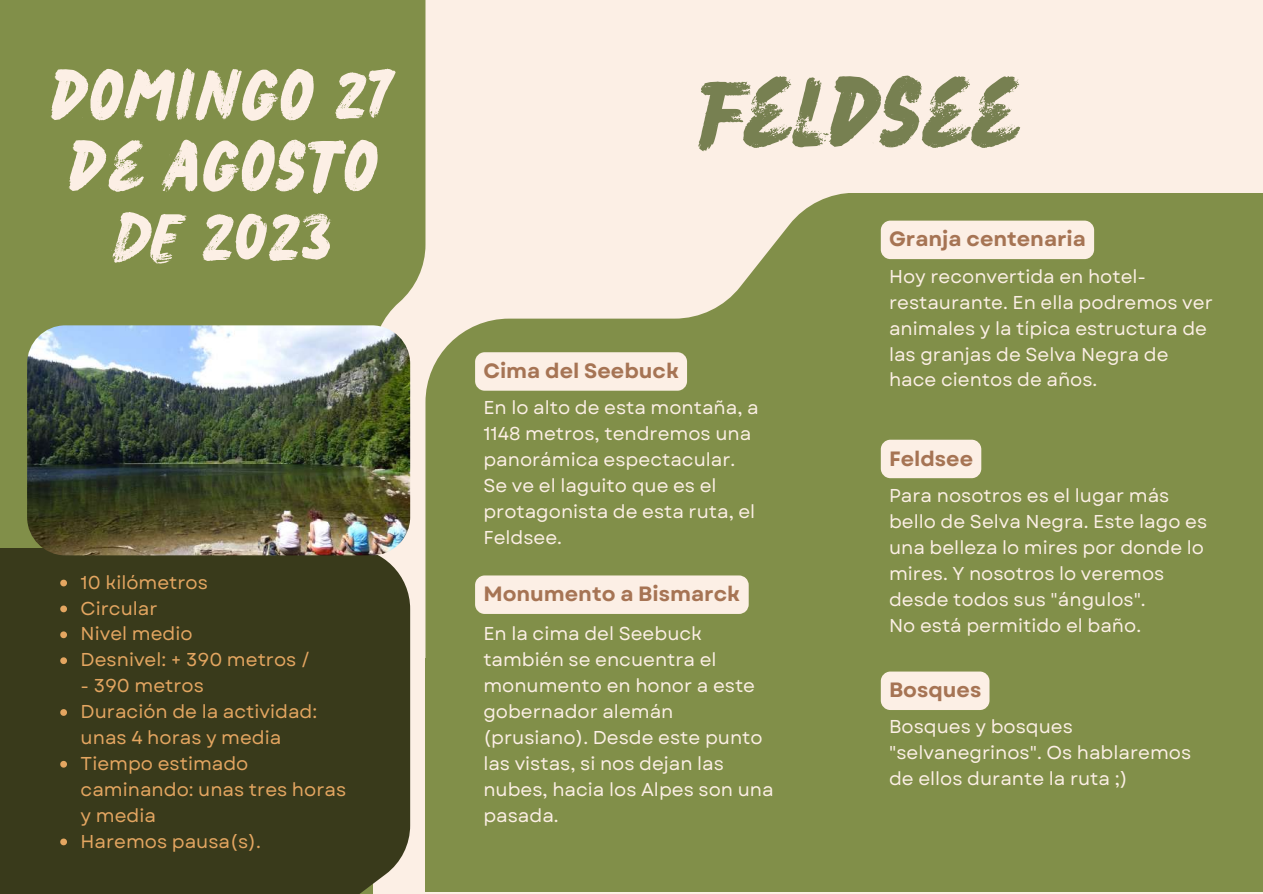
<style>
.page{position:relative;width:1263px;height:894px;background:#fff}
.page>*{position:absolute;margin:0;border:0;box-sizing:border-box;transform-origin:0 0}
.t1{font:70.35px "Salted Bay";color:#778051}
.t2{font:50.55px/70.8px "Salted Bay";letter-spacing:.04em;color:#fcefe5;text-align:center}
.t3{font:700 20.7px "Garet";color:#a67454}
.t4{font:18.6px/25.8px "Garet";color:#fcefe5}
.t5{font:18.6px/25.8px "Garet";color:#e4a661}
</style>
<div class="page">
<div style="left:0;top:0;width:1263px;height:893px;background:#fcefe5"></div>
<div style="left:0;top:0;width:425px;height:699px;background:#818f49"></div>
<svg style="left:425px;top:193px;width:838px;height:465px;fill:#818f49"></svg>
<div style="left:0;top:365px;width:373px;height:527px;background:#818f49"></div>
<div style="left:425px;top:658px;width:838px;height:233px;background:#818f49"></div>
<div style="left:0;top:548px;width:410px;height:345px;background:#393a1b"></div>
<img style="left:27px;top:325px;width:383px;height:230px;border-radius:38px">
<svg style="left:60px;top:579px;width:7px;height:7px"></svg>
<svg style="left:60px;top:605px;width:7px;height:7px"></svg>
<svg style="left:60px;top:631px;width:7px;height:7px"></svg>
<svg style="left:60px;top:657px;width:7px;height:7px"></svg>
<svg style="left:60px;top:709px;width:7px;height:6px"></svg>
<svg style="left:60px;top:760px;width:7px;height:7px"></svg>
<svg style="left:60px;top:838px;width:7px;height:7px"></svg>
<div style="left:475px;top:352px;width:212px;height:38px;background:#fcefe5;border-radius:10px"></div>
<div style="left:881px;top:220px;width:213px;height:39px;background:#fcefe5;border-radius:10px"></div>
<div style="left:881px;top:439px;width:100px;height:39px;background:#fcefe5;border-radius:10px"></div>
<svg style="left:475px;top:575px;width:274px;height:38px"></svg>
<div style="left:881px;top:671px;width:108px;height:38px;background:#fcefe5;border-radius:10px"></div>
<h2 class="t2" style="left:51px;top:64px;width:346px">DOMINGO 27<br>DE AGOSTO<br>DE 2023</h2>
<p class="t5" style="left:81px;top:569px;width:231px">10 kilómetros<br>Circular<br>Nivel medio<br>Desnivel: + 390 metros /</p>
<p class="t5" style="left:81px;top:672px;width:267px">- 390 metros<br>Duración de la actividad: unas 4 horas y media<br>Tiempo estimado caminando: unas tres horas y media<br>Haremos pausa(s).</p>
<h1 class="t1" style="left:698px;top:70px;width:324px">FELDSEE</h1>
<p class="t3" style="left:483px;top:356px;width:197px">Cima del Seebuck</p>
<p class="t4" style="left:483px;top:395px;width:277px">En lo alto de esta montaña, a<br>1148 metros, tendremos una panorámica espectacular.<br>Se ve el laguito que es el protagonista de esta ruta, el<br>Feldsee.</p>
<p class="t3" style="left:483px;top:579px;width:258px">Monumento a Bismarck</p>
<p class="t4" style="left:483px;top:620px;width:292px">En la cima del Seebuck también se encuentra el monumento en honor a este gobernador alemán (prusiano). Desde este punto las vistas, si nos dejan las nubes, hacia los Alpes son una pasada.</p>
<p class="t3" style="left:889px;top:224px;width:198px">Granja centenaria</p>
<p class="t4" style="left:889px;top:263px;width:325px">Hoy reconvertida en hotel&shy;restaurante. En ella podremos ver animales y la típica estructura de las granjas de Selva Negra de hace cientos de años.</p>
<p class="t3" style="left:889px;top:443px;width:86px">Feldsee</p>
<p class="t4" style="left:889px;top:483px;width:320px">Para nosotros es el lugar más bello de Selva Negra. Este lago es una belleza lo mires por donde lo mires. Y nosotros lo veremos desde todos sus "ángulos".<br>No está permitido el baño.</p>
<p class="t3" style="left:889px;top:675px;width:94px">Bosques</p>
<p class="t4" style="left:889px;top:714px;width:304px">Bosques y bosques "selvanegrinos". Os hablaremos de ellos durante la ruta ;)</p>
</div>
